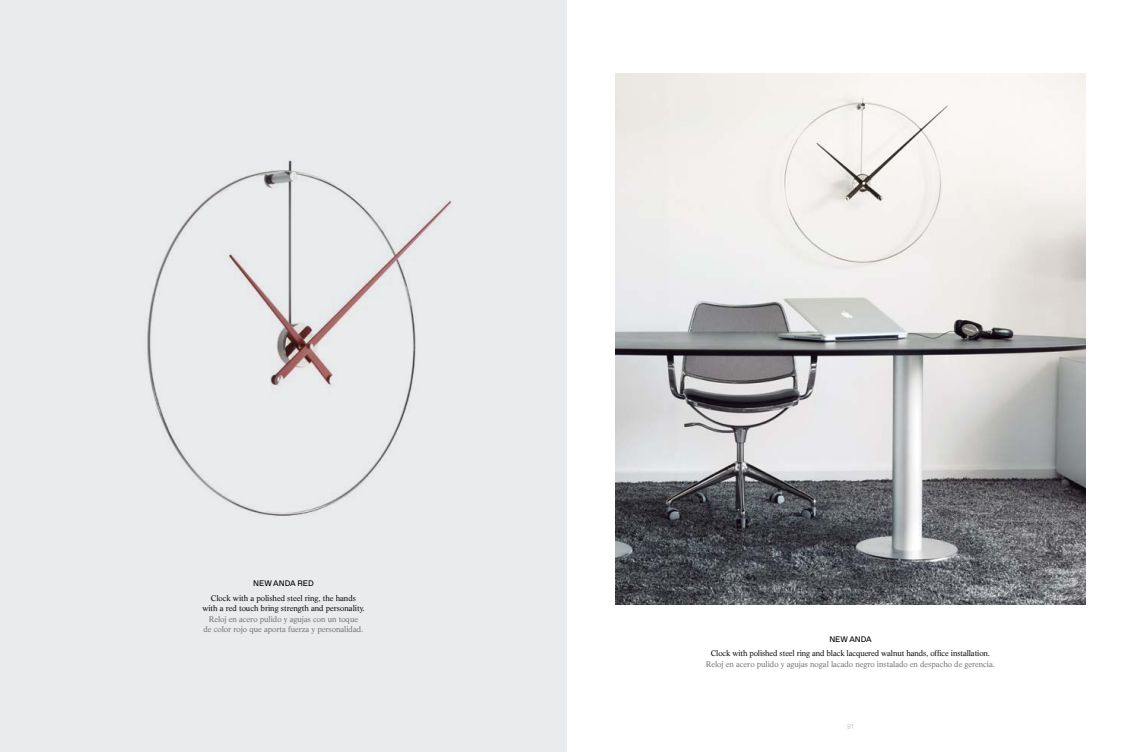
<style>
.page{position:relative;width:1134px;height:752px;background:#fff}
.page>*{position:absolute;margin:0;border:0;box-sizing:border-box;transform-origin:0 0}
.t1{font:8px/10.5px "Life LT Std";letter-spacing:-.005em;color:#000;text-align:center}
.t2{font:8px/10.5px "Life LT Std";letter-spacing:-.005em;color:#6d6e71;text-align:center}
.t3{font:8px "Favorit";letter-spacing:-.005em;color:#000}
.t4{font:300 7px "Favorit";color:#bcbec0}
</style>
<div class="page">
<div style="left:0;top:0;width:567px;height:751px;background:#eaebec"></div>
<img style="left:147px;top:160px;width:305px;height:356px">
<img style="left:616px;top:73px;width:469px;height:531px">
<p class="t3" style="left:253px;top:577px;width:62px">NEW ANDA RED</p>
<p class="t1" style="left:202px;top:592px;width:164px">Clock with a polished steel ring, the hands<br>with a red touch bring strength and personality.</p>
<p class="t2" style="left:203px;top:613px;width:161px">Reloj en acero pulido y agujas con un toque<br>de color rojo que aporta fuerza y personalidad.</p>
<p class="t3" style="left:829px;top:633px;width:44px">NEW ANDA</p>
<p class="t1" style="left:711px;top:648px;width:281px">Clock with polished steel ring and black lacquered walnut hands, office installation.</p>
<p class="t2" style="left:706px;top:658px;width:291px">Reloj en acero pulido y agujas nogal lacado negro instalado en despacho de gerencia.</p>
<p class="t4" style="left:847px;top:721px;width:8px">81</p>
</div>
